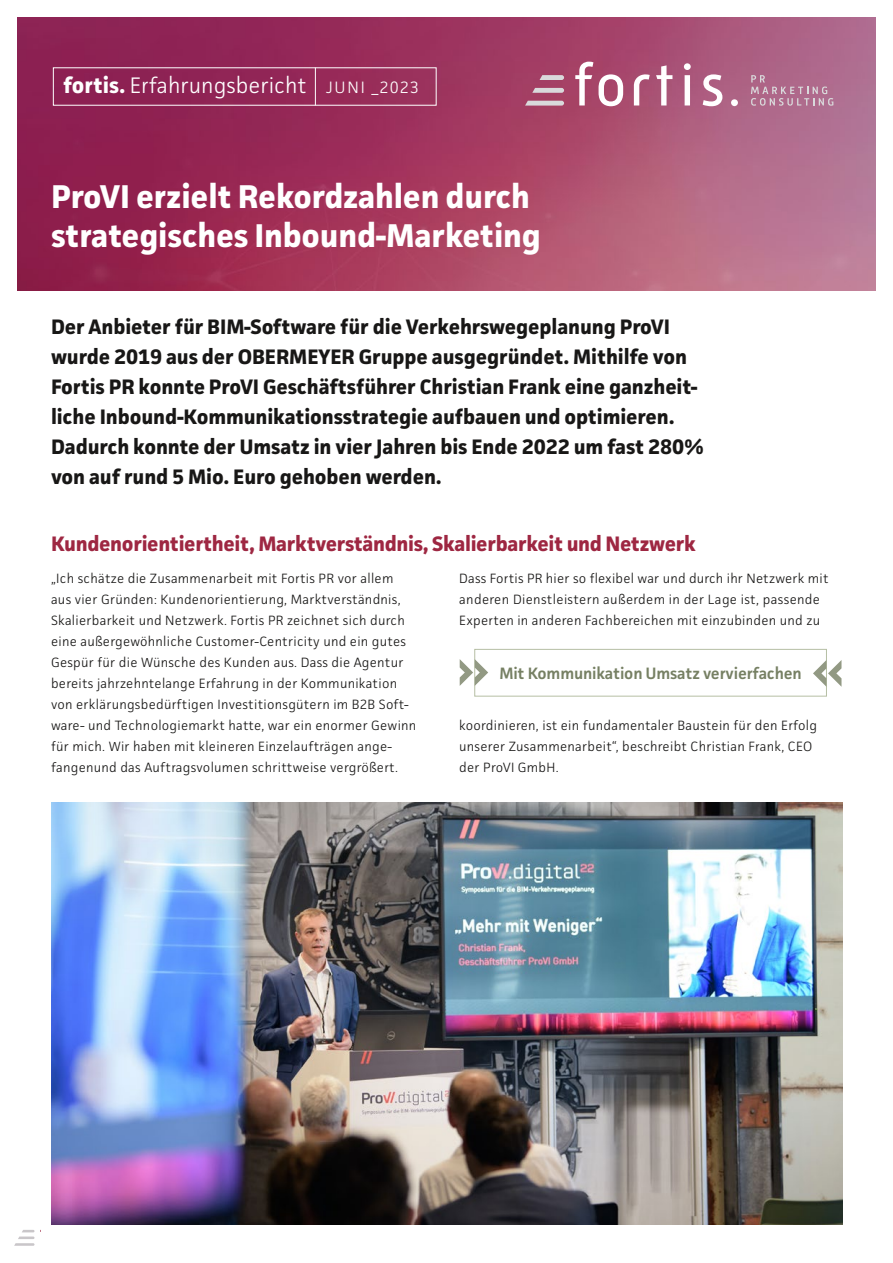
<style>
.page{position:relative;width:893px;height:1263px;background:#fff}
.page>*{position:absolute;margin:0;border:0;box-sizing:border-box;transform-origin:0 0}
.t1{font:700 54px "DIN Pro";color:#929983}
.t2{font:700 33px/39px "Facit";letter-spacing:-.005em;color:#fff}
.t3{font:300 22.5px "Facit";color:#fff}
.t4{font:700 21px/30px "Facit";letter-spacing:-.005em;color:#181716}
.t5{font:700 21px "Facit";letter-spacing:-.015em;color:#9e2742}
.t6{font:600 16.5px "Facit";letter-spacing:-.01em;color:#768063}
.t7{font:300 13.5px/21px "Facit";letter-spacing:.02em;color:#181716}
.s1{font-weight:700}
.s2{font-size:16.5px}
</style>
<div class="page">
<img style="left:17px;top:17px;width:859px;height:273px">
<svg style="left:575px;top:62px;width:18px;height:43px"></svg>
<svg style="left:599px;top:74px;width:24px;height:32px"></svg>
<svg style="left:634px;top:74px;width:16px;height:31px"></svg>
<svg style="left:656px;top:65px;width:16px;height:40px"></svg>
<svg style="left:684px;top:63px;width:7px;height:42px"></svg>
<svg style="left:703px;top:74px;width:19px;height:32px"></svg>
<div style="left:731px;top:99px;width:7px;height:7px;background:#fff;border-radius:50%"></div>
<svg style="left:532px;top:88px;width:32px;height:5px"></svg>
<svg style="left:525px;top:101px;width:39px;height:5px"></svg>
<svg style="left:539px;top:75px;width:25px;height:5px"></svg>
<svg style="left:751px;top:75px;width:82px;height:31px"></svg>
<hr style="left:315px;top:68px;width:1px;height:37px;background:#fff">
<img style="left:51px;top:803px;width:791px;height:422px">
<div style="left:475px;top:649px;width:352px;height:47px;border:1px solid #b6bfa4"></div>
<svg style="left:14px;top:1230px;width:21px;height:16px"></svg>
<h3 class="t3" style="left:63px;top:71px;width:357px"><span class="s1">fortis.</span> Erfahrungsbericht <span class="s2">JUNI _2023</span></h3>
<h2 class="t2" style="left:51px;top:176px;width:491px">ProVI erzielt Rekordzahlen durch strategisches Inbound-Marketing</h2>
<p class="t4" style="left:51px;top:311px;width:655px">Der Anbieter für BIM-Software für die Verkehrswegeplanung ProVI wurde 2019 aus der OBERMEYER Gruppe ausgegründet. Mithilfe von Fortis PR konnte ProVI Geschäftsführer Christian Frank eine ganzheit&shy;liche Inbound-Kommunikationsstrategie aufbauen und optimieren.<br>Dadurch konnte der Umsatz in vier Jahren bis Ende 2022 um fast 280% von auf rund 5 Mio. Euro gehoben werden.</p>
<h3 class="t5" style="left:51px;top:531px;width:646px">Kundenorientiertheit, Marktverständnis, Skalierbarkeit und Netzwerk</h3>
<p class="t7" style="left:51px;top:567px;width:367px">„Ich schätze die Zusammenarbeit mit Fortis PR vor allem aus vier Gründen: Kundenorientierung, Marktverständnis, Skalierbarkeit und Netzwerk. Fortis PR zeichnet sich durch eine außergewöhnliche Customer-Centricity und ein gutes Gespür für die Wünsche des Kunden aus. Dass die Agentur bereits jahrzehntelange Erfahrung in der Kommunikation von erklärungsbedürftigen Investitionsgütern im B2B Soft&shy;ware- und Technologiemarkt hatte, war ein enormer Gewinn für mich. Wir haben mit kleineren Einzelaufträgen ange&shy;fangenund das Auftragsvolumen schrittweise vergrößert.</p>
<p class="t7" style="left:459px;top:567px;width:371px">Dass Fortis PR hier so flexibel war und durch ihr Netzwerk mit anderen Dienstleistern außerdem in der Lage ist, passende<br>Experten in anderen Fachbereichen mit einzubinden und zu</p>
<h1 class="t1" style="left:456px;top:626px;width:35px">»</h1>
<p class="t6" style="left:499px;top:663px;width:304px">Mit Kommunikation Umsatz vervierfachen</p>
<h1 class="t1" style="left:811px;top:627px;width:35px">«</h1>
<p class="t7" style="left:459px;top:714px;width:359px">koordinieren, ist ein fundamentaler Baustein für den Erfolg unserer Zusammenarbeit“, beschreibt Christian Frank, CEO der ProVI GmbH.</p>
</div>
